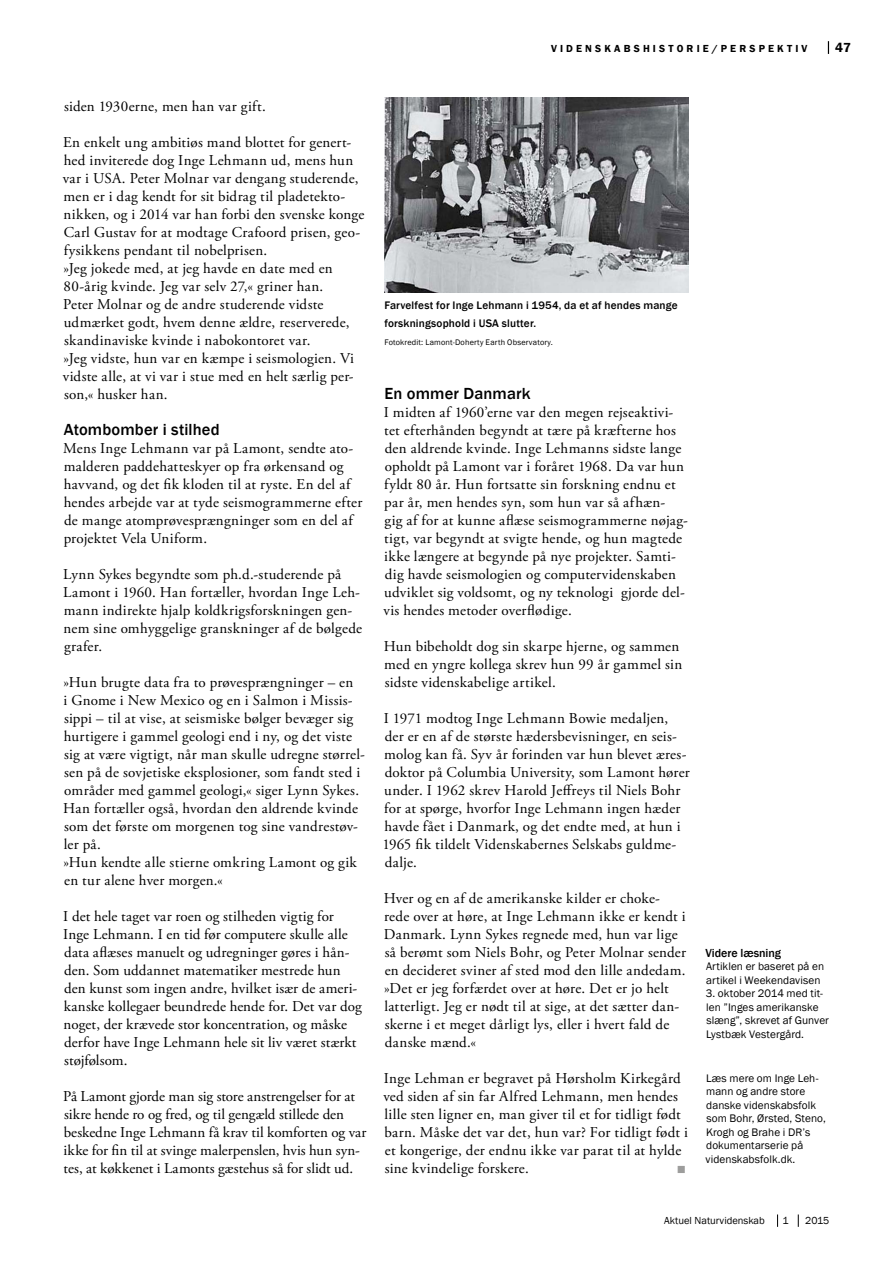
<style>
.page{position:relative;width:893px;height:1263px;background:#fff}
.page>*{position:absolute;margin:0;border:0;box-sizing:border-box;transform-origin:0 0}
.t1{font:500 16.5px "Franklin Gothic";letter-spacing:.01em;color:#000}
.t2{font:15px/18px "Adobe Garamond Pro";letter-spacing:.01em;color:#000}
.t3{font:600 13.5px "Franklin Gothic";color:#000}
.t4{font:12.3px "Wingdings";color:#9d9d9c}
.t5{font:500 12px "Franklin Gothic";letter-spacing:-.005em;color:#000}
.t6{font:11.25px/13.5px "Franklin Gothic";letter-spacing:.005em;color:#000}
.t7{font:500 11.25px/18px "Franklin Gothic";letter-spacing:.015em;color:#000}
.t8{font:600 10.5px "Franklin Gothic";letter-spacing:.3em;color:#000}
.t9{font:10.5px "Franklin Gothic";color:#000}
.t10{font:8.25px "Franklin Gothic";letter-spacing:.02em;color:#000}
</style>
<div class="page">
<svg style="left:828px;top:41px;width:1px;height:13px"></svg>
<svg style="left:777px;top:1214px;width:1px;height:13px"></svg>
<svg style="left:798px;top:1214px;width:1px;height:13px"></svg>
<img style="left:384px;top:98px;width:304px;height:194px">
<p class="t8" style="left:551px;top:42px;width:258px">VIDENSKABSHISTORIE/PERSPEKTIV</p>
<p class="t3" style="left:835px;top:39px;width:18px">47</p>
<p class="t2" style="left:64px;top:97px;width:203px">siden 1930erne, men han var gift.</p>
<p class="t2" style="left:63px;top:133px;width:303px">En enkelt ung ambitiøs mand blottet for genert&shy;hed inviterede dog Inge Lehmann ud, mens hun var i USA. Peter Molnar var dengang studerende, men er i dag kendt for sit bidrag til pladetekto&shy;nikken, og i 2014 var han forbi den svenske konge Carl Gustav for at modtage Crafoord prisen, geo&shy;fysikkens pendant til nobelprisen.<br>»Jeg jokede med, at jeg havde en date med en 80-årig kvinde. Jeg var selv 27,« griner han.<br>Peter Molnar og de andre studerende vidste udmærket godt, hvem denne ældre, reserverede, skandinaviske kvinde i nabokontoret var.<br>»Jeg vidste, hun var en kæmpe i seismologien. Vi vidste alle, at vi var i stue med en helt særlig per&shy;son,« husker han.</p>
<p class="t1" style="left:64px;top:419px;width:157px">Atombomber i stilhed</p>
<p class="t2" style="left:63px;top:439px;width:301px">Mens Inge Lehmann var på Lamont, sendte ato&shy;malderen paddehatteskyer op fra ørkensand og havvand, og det fik kloden til at ryste. En del af hendes arbejde var at tyde seismogrammerne efter de mange atomprøvesprængninger som en del af projektet Vela Uniform.</p>
<p class="t2" style="left:63px;top:565px;width:300px">Lynn Sykes begyndte som ph.d.-studerende på Lamont i 1960. Han fortæller, hvordan Inge Leh&shy;mann indirekte hjalp koldkrigsforskningen gen&shy;nem sine omhyggelige granskninger af de bølgede grafer.</p>
<p class="t2" style="left:63px;top:673px;width:303px">»Hun brugte data fra to prøvesprængninger – en<br>i Gnome i New Mexico og en i Salmon i Missis&shy;sippi – til at vise, at seismiske bølger bevæger sig hurtigere i gammel geologi end i ny, og det viste sig at være vigtigt, når man skulle udregne størrel&shy;sen på de sovjetiske eksplosioner, som fandt sted i områder med gammel geologi,« siger Lynn Sykes.<br>Han fortæller også, hvordan den aldrende kvinde som det første om morgenen tog sine vandrestøv&shy;ler på.<br>»Hun kendte alle stierne omkring Lamont og gik en tur alene hver morgen.«</p>
<p class="t2" style="left:63px;top:907px;width:300px">I det hele taget var roen og stilheden vigtig for Inge Lehmann. I en tid før computere skulle alle data aflæses manuelt og udregninger gøres i hån&shy;den. Som uddannet matematiker mestrede hun den kunst som ingen andre, hvilket især de ameri&shy;kanske kollegaer beundrede hende for. Det var dog noget, der krævede stor koncentration, og måske derfor have Inge Lehmann hele sit liv været stærkt støjfølsom.</p>
<p class="t2" style="left:63px;top:1087px;width:305px">På Lamont gjorde man sig store anstrengelser for at sikre hende ro og fred, og til gengæld stillede den beskedne Inge Lehmann få krav til komforten og var ikke for fin til at svinge malerpenslen, hvis hun syn&shy;tes, at køkkenet i Lamonts gæstehus så for slidt ud.</p>
<p class="t7" style="left:384px;top:296px;width:295px">Farvelfest for Inge Lehmann i 1954, da et af hendes mange forskningsophold i USA slutter.</p>
<p class="t10" style="left:384px;top:337px;width:170px">Fotokredit: Lamont-Doherty Earth Observatory.</p>
<p class="t1" style="left:385px;top:383px;width:147px">En ommer Danmark</p>
<p class="t2" style="left:383px;top:403px;width:306px">I midten af 1960’erne var den megen rejseaktivi&shy;tet efterhånden begyndt at tære på kræfterne hos den aldrende kvinde. Inge Lehmanns sidste lange opholdt på Lamont var i foråret 1968. Da var hun fyldt 80 år. Hun fortsatte sin forskning endnu et par år, men hendes syn, som hun var så afhæn-<br>gig af for at kunne aflæse seismogrammerne nøjag&shy;tigt, var begyndt at svigte hende, og hun magtede ikke længere at begynde på nye projekter. Samti&shy;dig havde seismologien og computervidenskaben udviklet sig voldsomt, og ny teknologi gjorde del&shy;vis hendes metoder overflødige.</p>
<p class="t2" style="left:384px;top:637px;width:300px">Hun bibeholdt dog sin skarpe hjerne, og sammen med en yngre kollega skrev hun 99 år gammel sin sidste videnskabelige artikel.</p>
<p class="t2" style="left:382px;top:709px;width:309px">I 1971 modtog Inge Lehmann Bowie medaljen,<br>der er en af de største hædersbevisninger, en seis&shy;molog kan få. Syv år forinden var hun blevet æres&shy;doktor på Columbia University, som Lamont hører under. I 1962 skrev Harold Jeffreys til Niels Bohr for at spørge, hvorfor Inge Lehmann ingen hæder havde fået i Danmark, og det endte med, at hun i 1965 fik tildelt Videnskabernes Selskabs guldme&shy;dalje.</p>
<p class="t2" style="left:384px;top:889px;width:304px">Hver og en af de amerikanske kilder er choke&shy;rede over at høre, at Inge Lehmann ikke er kendt i Danmark. Lynn Sykes regnede med, hun var lige så berømt som Niels Bohr, og Peter Molnar sender en decideret sviner af sted mod den lille andedam. »Det er jeg forfærdet over at høre. Det er jo helt latterligt. Jeg er nødt til at sige, at det sætter dan&shy;skerne i et meget dårligt lys, eller i hvert fald de danske mænd.«</p>
<p class="t2" style="left:383px;top:1069px;width:306px">Inge Lehman er begravet på Hørsholm Kirkegård ved siden af sin far Alfred Lehmann, men hendes lille sten ligner en, man giver til et for tidligt født barn. Måske det var det, hun var? For tidligt født i et kongerige, der endnu ikke var parat til at hylde sine kvindelige forskere.</p>
<p class="t4" style="left:677px;top:1163px;width:11px">■</p>
<p class="t5" style="left:705px;top:945px;width:77px">Videre læsning</p>
<p class="t6" style="left:706px;top:960px;width:120px">Artiklen er baseret på en artikel i Weekendavisen</p>
<p class="t6" style="left:706px;top:987px;width:125px">3. oktober 2014 med tit&shy;len ”Inges amerikanske slæng”, skrevet af Gunver<br>Lystbæk Vestergård.</p>
<p class="t6" style="left:706px;top:1071px;width:122px">Læs mere om Inge Leh&shy;mann og andre store danske videnskabsfolk som Bohr, Ørsted, Steno,<br>Krogh og Brahe i DR’s dokumentarserie på videnskabsfolk.dk.</p>
<p class="t9" style="left:664px;top:1214px;width:102px">Aktuel Naturvidenskab</p>
<p class="t9" style="left:783px;top:1214px;width:8px">1</p>
<p class="t9" style="left:805px;top:1214px;width:26px">2015</p>
</div>
